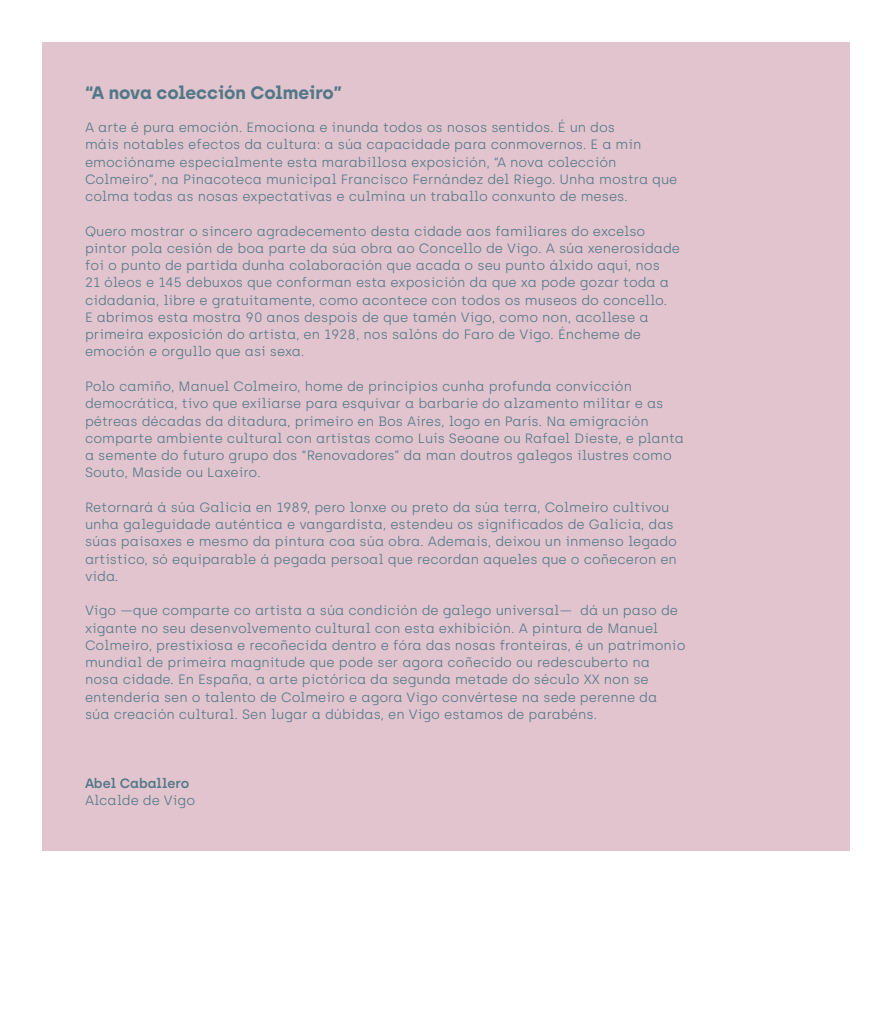
<style>
.page{position:relative;width:893px;height:1021px;background:#fff}
.page>*{position:absolute;margin:0;border:0;box-sizing:border-box;transform-origin:0 0}
.t1{font:700 18px "Archia";color:#527888}
.t2{font:300 13.5px/17.2px "Archia";color:#527888}
.t3{font:600 13.5px "Archia";color:#527888}
</style>
<div class="page">
<div style="left:43px;top:43px;width:807px;height:807px;background:#e1c4cd"></div>
<h1 class="t1" style="left:85px;top:81px;width:259px">“A nova colección Colmeiro”</h1>
<p class="t2" style="left:85px;top:119px;width:594px">A arte é pura emoción. Emociona e inunda todos os nosos sentidos. É un dos<br>máis notables efectos da cultura: a súa capacidade para conmovernos. E a min emocióname especialmente esta marabillosa exposición, “A nova colección Colmeiro”, na Pinacoteca municipal Francisco Fernández del Riego. Unha mostra que colma todas as nosas expectativas e culmina un traballo conxunto de meses.</p>
<p class="t2" style="left:85px;top:222px;width:597px">Quero mostrar o sincero agradecemento desta cidade aos familiares do excelso pintor pola cesión de boa parte da súa obra ao Concello de Vigo. A súa xenerosidade foi o punto de partida dunha colaboración que acada o seu punto álxido aquí, nos<br>21 óleos e 145 debuxos que conforman esta exposición da que xa pode gozar toda a cidadanía, libre e gratuitamente, como acontece con todos os museos do concello.<br>E abrimos esta mostra 90 anos despois de que tamén Vigo, como non, acollese a primeira exposición do artista, en 1928, nos salóns do Faro de Vigo. Éncheme de emoción e orgullo que así sexa.</p>
<p class="t2" style="left:85px;top:377px;width:601px">Polo camiño, Manuel Colmeiro, home de principios cunha profunda convicción democrática, tivo que exiliarse para esquivar a barbarie do alzamento militar e as pétreas décadas da ditadura, primeiro en Bos Aires, logo en París. Na emigración comparte ambiente cultural con artistas como Luís Seoane ou Rafael Dieste, e planta a semente do futuro grupo dos “Renovadores” da man doutros galegos ilustres como Souto, Maside ou Laxeiro.</p>
<p class="t2" style="left:85px;top:498px;width:593px">Retornará á súa Galicia en 1989, pero lonxe ou preto da súa terra, Colmeiro cultivou unha galeguidade auténtica e vangardista, estendeu os significados de Galicia, das súas paisaxes e mesmo da pintura coa súa obra. Ademais, deixou un inmenso legado artístico, só equiparable á pegada persoal que recordan aqueles que o coñeceron en vida.</p>
<p class="t2" style="left:85px;top:602px;width:602px">Vigo —que comparte co artista a súa condición de galego universal— dá un paso de xigante no seu desenvolvemento cultural con esta exhibición. A pintura de Manuel Colmeiro, prestixiosa e recoñecida dentro e fóra das nosas fronteiras, é un patrimonio mundial de primeira magnitude que pode ser agora coñecido ou redescuberto na nosa cidade. En España, a arte pictórica da segunda metade do século XX non se entendería sen o talento de Colmeiro e agora Vigo convértese na sede perenne da<br>súa creación cultural. Sen lugar a dúbidas, en Vigo estamos de parabéns.</p>
<p class="t3" style="left:85px;top:775px;width:106px">Abel Caballero</p>
<p class="t2" style="left:85px;top:791px;width:112px">Alcalde de Vigo</p>
</div>
